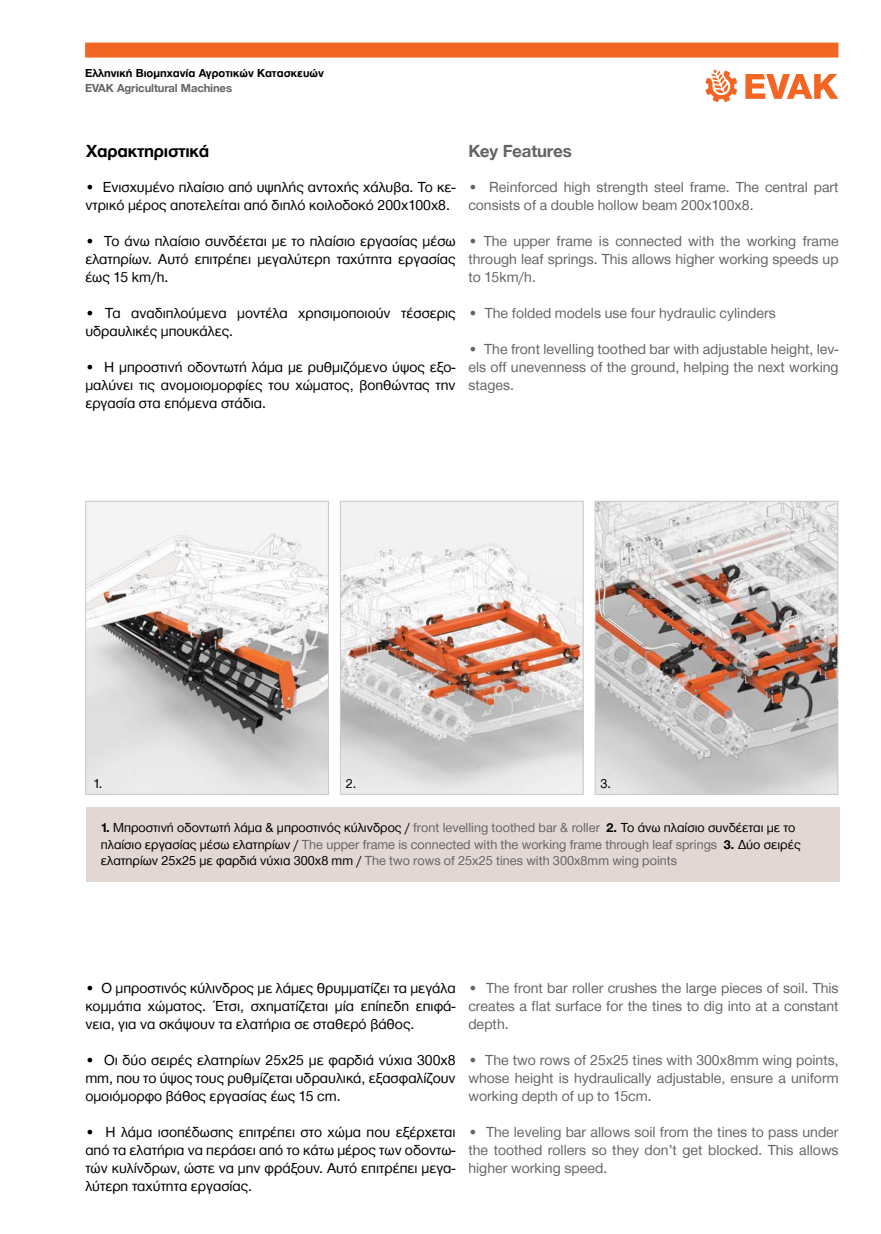
<style>
.page{position:relative;width:881px;height:1234px;background:#fff}
.page>*{position:absolute;margin:0;border:0;box-sizing:border-box;transform-origin:0 0}
.t1{font:700 18px "CF Helvetica";letter-spacing:-.01em;color:#000}
.t2{font:700 18px "CF Helvetica";letter-spacing:-.01em;color:#636466}
.t3{font:15px/18px "CF Helvetica";color:#000;text-align:justify}
.t4{font:15px/18px "CF Helvetica";color:#636466;text-align:justify}
.t5{font:13.5px/16.2px "CF Helvetica";color:#000}
.t6{font:700 12px "CF Helvetica";color:#000}
.t7{font:700 12px "CF Helvetica";letter-spacing:-.01em;color:#636466}
.s1{font-weight:700}
.s2{color:#636466}
</style>
<div class="page">
<div style="left:85px;top:43px;width:753px;height:15px;background:#f26522"></div>
<svg style="left:705px;top:69px;width:133px;height:33px"></svg>
<img style="left:342px;top:503px;width:239px;height:289px">
<div style="left:340px;top:501px;width:243px;height:293px;border:1px solid #c7c8ca"></div>
<img style="left:87px;top:503px;width:239px;height:289px">
<div style="left:85px;top:501px;width:243px;height:293px;border:1px solid #c7c8ca"></div>
<img style="left:596px;top:503px;width:239px;height:289px">
<div style="left:594px;top:501px;width:243px;height:293px;border:1px solid #c7c8ca"></div>
<div style="left:86px;top:807px;width:753px;height:74px;background:#e2d7d3"></div>
<p class="t6" style="left:85px;top:67px;width:240px">Ελληνική Βιομηχανία Αγροτικών Κατασκευών</p>
<p class="t7" style="left:85px;top:82px;width:148px">EVAK Agricultural Machines</p>
<p class="t1" style="left:86px;top:141px;width:125px">Χαρακτηριστικά</p>
<p class="t2" style="left:468px;top:141px;width:105px">Key Features</p>
<p class="t3" style="left:85px;top:178px;width:371px">• Ενισχυμένο πλαίσιο από υψηλής αντοχής χάλυβα. Το κε&shy;ντρικό μέρος αποτελείται από διπλό κοιλοδοκό 200x100x8.</p>
<p class="t3" style="left:85px;top:232px;width:371px">• Το άνω πλαίσιο συνδέεται με το πλαίσιο εργασίας μέσω ελατηρίων. Αυτό επιτρέπει μεγαλύτερη ταχύτητα εργασίας έως 15 km/h.</p>
<p class="t3" style="left:85px;top:304px;width:371px">• Τα αναδιπλούμενα μοντέλα χρησιμοποιούν τέσσερις υδραυλικές μπουκάλες.</p>
<p class="t3" style="left:85px;top:358px;width:371px">• Η μπροστινή οδοντωτή λάμα με ρυθμιζόμενο ύψος εξο&shy;μαλύνει τις ανομοιομορφίες του χώματος, βοηθώντας την εργασία στα επόμενα στάδια.</p>
<p class="t4" style="left:468px;top:178px;width:371px">• Reinforced high strength steel frame. The central part consists of a double hollow beam 200x100x8.</p>
<p class="t4" style="left:468px;top:232px;width:371px">• The upper frame is connected with the working frame through leaf springs. This allows higher working speeds up to 15km/h.</p>
<p class="t4" style="left:468px;top:304px;width:309px">• The folded models use four hydraulic cylinders</p>
<p class="t4" style="left:468px;top:340px;width:371px">• The front levelling toothed bar with adjustable height, lev&shy;els off unevenness of the ground, helping the next working stages.</p>
<p class="t5" style="left:93px;top:775px;width:10px">1.</p>
<p class="t5" style="left:346px;top:775px;width:12px">2.</p>
<p class="t5" style="left:600px;top:775px;width:12px">3.</p>
<p class="t5" style="left:101px;top:819px;width:701px"><span class="s1">1.</span> Μπροστινή οδοντωτή λάμα &amp; μπροστινός κύλινδρος / <span class="s2">front levelling toothed bar &amp; roller</span> <span class="s1">2.</span> Το άνω πλαίσιο συνδέεται με το πλαίσιο εργασίας μέσω ελατηρίων / <span class="s2">The upper frame is connected with the working frame through leaf springs</span> <span class="s1">3.</span> Δύο σειρές ελατηρίων 25x25 με φαρδιά νύχια 300x8 mm / <span class="s2">The two rows of 25x25 tines with 300x8mm wing points</span></p>
<p class="t3" style="left:85px;top:979px;width:371px">• Ο μπροστινός κύλινδρος με λάμες θρυμματίζει τα μεγάλα κομμάτια χώματος. Έτσι, σχηματίζεται μία επίπεδη επιφά&shy;νεια, για να σκάψουν τα ελατήρια σε σταθερό βάθος.</p>
<p class="t3" style="left:85px;top:1051px;width:371px">• Οι δύο σειρές ελατηρίων 25x25 με φαρδιά νύχια 300x8 mm, που το ύψος τους ρυθμίζεται υδραυλικά, εξασφαλίζουν ομοιόμορφο βάθος εργασίας έως 15 cm.</p>
<p class="t3" style="left:85px;top:1123px;width:371px">• Η λάμα ισοπέδωσης επιτρέπει στο χώμα που εξέρχεται από τα ελατήρια να περάσει από το κάτω μέρος των οδοντω&shy;τών κυλίνδρων, ώστε να μην φράξουν. Αυτό επιτρέπει μεγα&shy;λύτερη ταχύτητα εργασίας.</p>
<p class="t4" style="left:468px;top:979px;width:371px">• The front bar roller crushes the large pieces of soil. This creates a flat surface for the tines to dig into at a constant depth.</p>
<p class="t4" style="left:468px;top:1051px;width:371px">• The two rows of 25x25 tines with 300x8mm wing points, whose height is hydraulically adjustable, ensure a uniform working depth of up to 15cm.</p>
<p class="t4" style="left:468px;top:1123px;width:371px">• The leveling bar allows soil from the tines to pass under the toothed rollers so they don’t get blocked. This allows higher working speed.</p>
</div>
